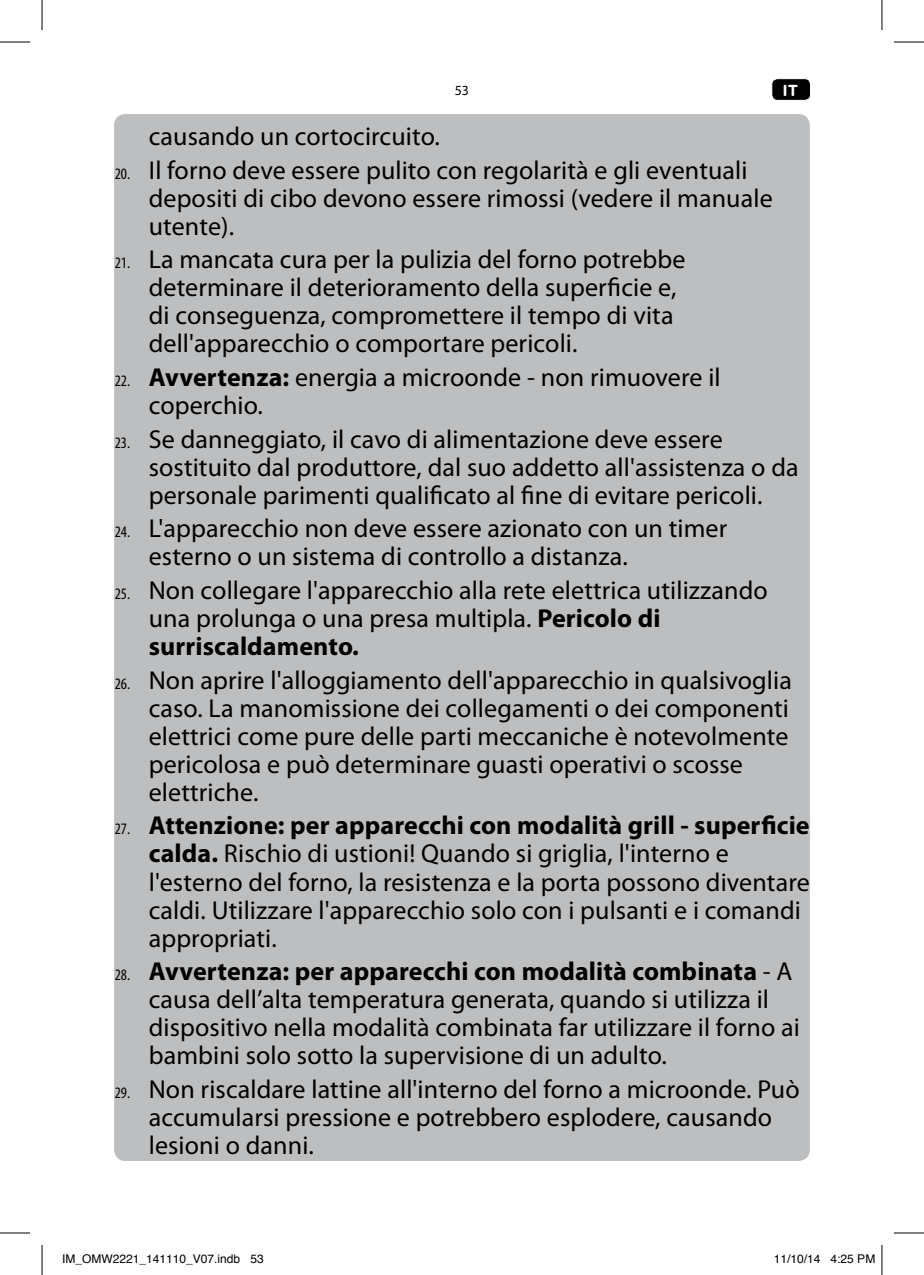
<style>
.page{position:relative;width:924px;height:1275px;background:#fff}
.page>*{position:absolute;margin:0;border:0;box-sizing:border-box;transform-origin:0 0}
.t1{font:26px/28px "Myriad Pro";letter-spacing:.005em;color:#000}
.t2{font:700 16px "Gotham Rounded";color:#fff}
.t3{font:14px "Myriad Pro";color:#000}
.t4{font:12px "Helvetica";color:#000}
.s1{font-stretch:condensed;font-size:16px}
.s2{font-weight:700}
</style>
<div class="page">
<div style="left:771px;top:79px;width:39px;height:21px;background:#000;border-radius:6px"></div>
<div style="left:771px;top:78px;width:39px;height:23px;border:1px solid #fff;border-radius:6px"></div>
<div style="left:114px;top:114px;width:695px;height:1047px;background:#bcbec0;border-radius:11px"></div>
<hr style="left:0;top:42px;width:30px;height:1px;background:#000">
<hr style="left:893px;top:42px;width:30px;height:1px;background:#000">
<hr style="left:0;top:1232px;width:30px;height:1px;background:#000">
<hr style="left:893px;top:1232px;width:30px;height:1px;background:#000">
<hr style="left:42px;top:0;width:1px;height:30px;background:#000">
<hr style="left:42px;top:1245px;width:1px;height:30px;background:#000">
<hr style="left:881px;top:0;width:1px;height:30px;background:#000">
<hr style="left:881px;top:1245px;width:1px;height:30px;background:#000">
<p class="t3" style="left:454px;top:81px;width:16px">53</p>
<p class="t2" style="left:782px;top:78px;width:17px">IT</p>
<p class="t1" style="left:149px;top:122px;width:292px">causando un cortocircuito.</p>
<p class="t1" style="left:149px;top:155px;width:625px;text-indent:-34px"><span class="s1">20.</span> Il forno deve essere pulito con regolarità e gli eventuali depositi di cibo devono essere rimossi (vedere il manuale utente).</p>
<p class="t1" style="left:149px;top:245px;width:538px;text-indent:-34px"><span class="s1">21.</span> La mancata cura per la pulizia del forno potrebbe determinare il deterioramento della superficie e, di conseguenza, compromettere il tempo di vita dell'apparecchio o comportare pericoli.</p>
<p class="t1" style="left:149px;top:363px;width:573px;text-indent:-34px"><span class="s1">22.</span> <span class="s2">Avvertenza:</span> energia a microonde - non rimuovere il coperchio.</p>
<p class="t1" style="left:149px;top:424px;width:651px;text-indent:-34px"><span class="s1">23.</span> Se danneggiato, il cavo di alimentazione deve essere sostituito dal produttore, dal suo addetto all'assistenza o da personale parimenti qualificato al fine di evitare pericoli.</p>
<p class="t1" style="left:149px;top:514px;width:580px;text-indent:-34px"><span class="s1">24.</span> L'apparecchio non deve essere azionato con un timer esterno o un sistema di controllo a distanza.</p>
<p class="t1" style="left:149px;top:576px;width:620px;text-indent:-34px"><span class="s1">25.</span> Non collegare l'apparecchio alla rete elettrica utilizzando una prolunga o una presa multipla. <span class="s2">Pericolo di surriscaldamento.</span></p>
<p class="t1" style="left:149px;top:665px;width:644px;text-indent:-34px"><span class="s1">26.</span> Non aprire l'alloggiamento dell'apparecchio in qualsivoglia caso. La manomissione dei collegamenti o dei componenti elettrici come pure delle parti meccaniche è notevolmente pericolosa e può determinare guasti operativi o scosse elettriche.</p>
<p class="t1" style="left:149px;top:811px;width:662px;text-indent:-34px"><span class="s1">27.</span> <span class="s2">Attenzione: per apparecchi con modalità grill - superficie calda.</span> Rischio di ustioni! Quando si griglia, l'interno e l'esterno del forno, la resistenza e la porta possono diventare caldi. Utilizzare l'apparecchio solo con i pulsanti e i comandi appropriati.</p>
<p class="t1" style="left:149px;top:957px;width:652px;text-indent:-34px"><span class="s1">28.</span> <span class="s2">Avvertenza: per apparecchi con modalità combinata</span> - A causa dell’alta temperatura generata, quando si utilizza il dispositivo nella modalità combinata far utilizzare il forno ai bambini solo sotto la supervisione di un adulto.</p>
<p class="t1" style="left:149px;top:1074px;width:652px;text-indent:-34px"><span class="s1">29.</span> Non riscaldare lattine all'interno del forno a microonde. Può accumularsi pressione e potrebbero esplodere, causando lesioni o danni.</p>
<p class="t4" style="left:62px;top:1249px;width:203px">IM_OMW2221_141110_V07.indb 53</p>
<p class="t4" style="left:773px;top:1249px;width:103px">11/10/14 4:25 PM</p>
</div>
